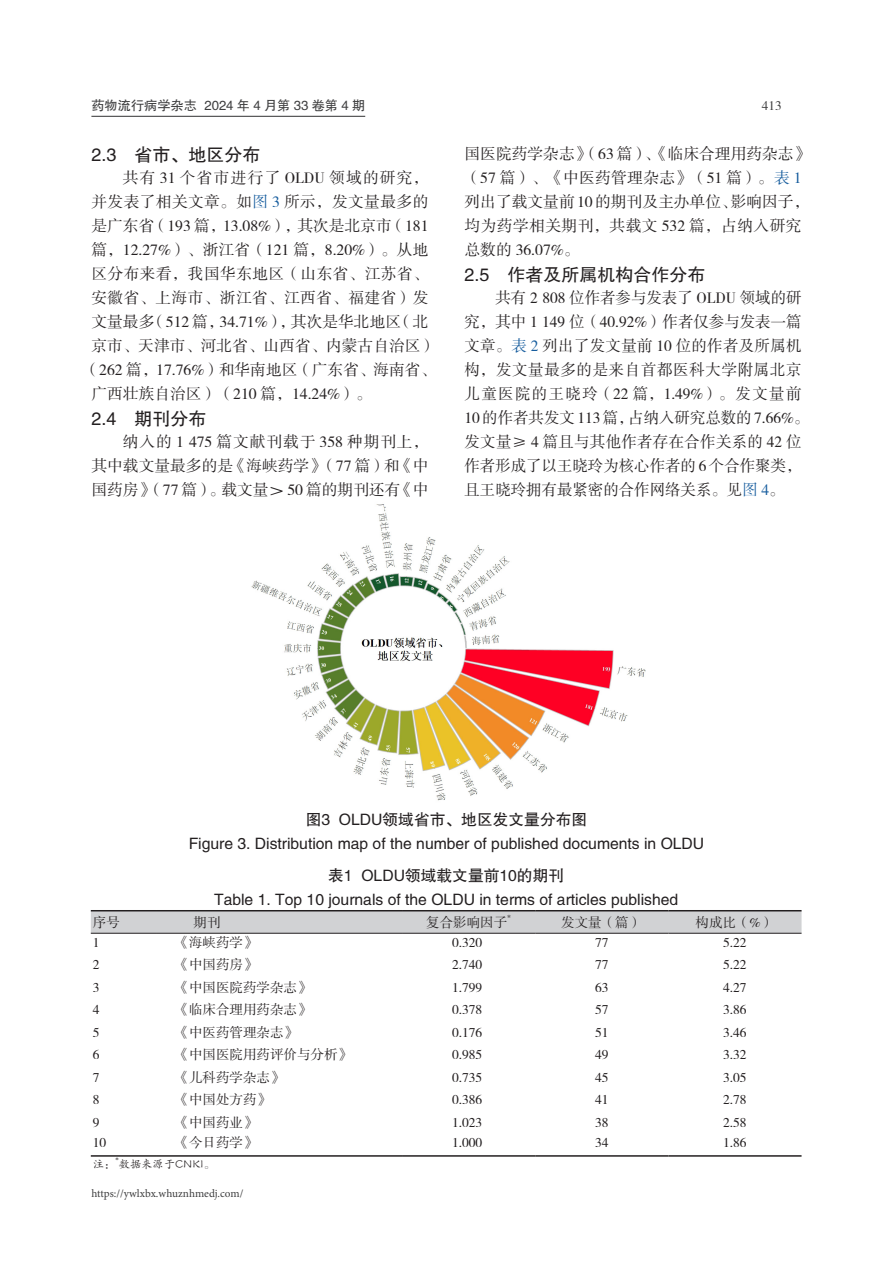
<style>
.page{position:relative;width:893px;height:1263px;background:#fff}
.page>*{position:absolute;margin:0;border:0;box-sizing:border-box;transform-origin:0 0}
._13_正文二级标题{font:18px "FZHTK GBK1 0";color:#231f20}
._11_正文{font:15.75px/24px "FZSSK GBK1 0";color:#231f20}
._15_图表名{font:15.75px "FZHTK GBK1 0";color:#231f20}
._11_正文-2{font:15.75px "FZSSK GBK1 0";letter-spacing:.025em;color:#231f20}
._11_正文-3{font:15.75px "FZSSK GBK1 0";letter-spacing:.08em;color:#231f20}
._15_1_图表内容{font:13.5px "FZSSK GBK1 0";color:#231f20}
.t1{font:13.2px "FZHTK GBK1 0";color:#3e3e3f}
.t2{font:13.2px "FZSSK GBK1 0";color:#3e3e3f}
.t3{font:11.25px "Minion Pro";color:#3e3e3f}
._14_图表注释{font:11.25px "FZKTK GBK1 0";color:#231f20}
._15_1_图表内容-2{font:7.8px "FZSSK GBK1 0";color:#231f20}
._14_图表注释-2{font:6.6px "FZKTK GBK1 0";color:#231f20}
.s1{color:#175d9e}
</style>
<div class="page">
<hr style="left:91px;top:116px;width:274px;height:1px;background:#3e3e3f">
<svg style="left:91px;top:911px;width:710px;height:22px"></svg>
<hr style="left:91px;top:910px;width:65px;height:1px;background:#231f20">
<hr style="left:156px;top:910px;width:246px;height:1px;background:#231f20">
<hr style="left:402px;top:910px;width:133px;height:1px;background:#231f20">
<hr style="left:535px;top:910px;width:133px;height:1px;background:#231f20">
<hr style="left:668px;top:910px;width:133px;height:1px;background:#231f20">
<hr style="left:91px;top:933px;width:65px;height:1px;background:#231f20">
<hr style="left:156px;top:933px;width:246px;height:1px;background:#231f20">
<hr style="left:402px;top:933px;width:133px;height:1px;background:#231f20">
<hr style="left:535px;top:933px;width:133px;height:1px;background:#231f20">
<hr style="left:668px;top:933px;width:133px;height:1px;background:#231f20">
<hr style="left:91px;top:1155px;width:65px;height:2px;background:#231f20">
<hr style="left:156px;top:1155px;width:246px;height:2px;background:#231f20">
<hr style="left:402px;top:1155px;width:133px;height:2px;background:#231f20">
<hr style="left:535px;top:1155px;width:133px;height:2px;background:#231f20">
<hr style="left:668px;top:1155px;width:133px;height:2px;background:#231f20">
<img style="left:251px;top:504px;width:395px;height:297px">
<p class="t1" style="left:91px;top:98px;width:275px">药物流行病学杂志 2024 年 4 月第 33 卷第 4 期</p>
<p class="t2" style="left:762px;top:98px;width:21px">413</p>
<p class="_13_正文二级标题" style="left:91px;top:145px;width:170px">2.3 省市、地区分布</p>
<p class="_11_正文-3" style="left:123px;top:169px;width:307px">共有 31 个省市进行了 OLDU 领域的研究，</p>
<p class="_11_正文-2" style="left:91px;top:193px;width:338px">并发表了相关文章。如<span class="s1">图 3</span> 所示，发文量最多的</p>
<p class="_11_正文" style="left:91px;top:214px;width:339px">是广东省（193 篇，13.08%），其次是北京市（181</p>
<p class="_11_正文" style="left:91px;top:238px;width:339px">篇，12.27%）、浙江省（121 篇，8.20%）。从地</p>
<p class="_11_正文-2" style="left:91px;top:265px;width:339px">区分布来看，我国华东地区（山东省、江苏省、</p>
<p class="_11_正文-2" style="left:91px;top:289px;width:339px">安徽省、上海市、浙江省、江西省、福建省）发</p>
<p class="_11_正文" style="left:91px;top:310px;width:339px">文量最多（512 篇，34.71%），其次是华北地区（北</p>
<p class="_11_正文" style="left:91px;top:334px;width:346px">京市、天津市、河北省、山西省、内蒙古自治区）</p>
<p class="_11_正文" style="left:84px;top:358px;width:354px">（262 篇，17.76%）和华南地区（广东省、海南省、</p>
<p class="_11_正文" style="left:91px;top:382px;width:282px">广西壮族自治区）（210 篇，14.24%）。</p>
<p class="_13_正文二级标题" style="left:91px;top:409px;width:116px">2.4 期刊分布</p>
<p class="_11_正文" style="left:91px;top:430px;width:339px;text-align:justify;text-indent:32px">纳入的 1 475 篇文献刊载于 358 种期刊上，其中载文量最多的是《海峡药学》（77 篇）和《中国药房》（77 篇）。载文量＞ 50 篇的期刊还有《中</p>
<p class="_11_正文" style="left:464px;top:142px;width:346px">国医院药学杂志》（63 篇）、《临床合理用药杂志》（57 篇）、《中医药管理杂志》（51 篇）。<span class="s1">表 1</span>列出了载文量前 10 的期刊及主办单位、影响因子，均为药学相关期刊，共载文 532 篇，占纳入研究总数的 36.07%。</p>
<p class="_13_正文二级标题" style="left:464px;top:265px;width:242px">2.5 作者及所属机构合作分布</p>
<p class="_11_正文" style="left:464px;top:286px;width:346px;text-indent:31px">共有 2 808 位作者参与发表了 OLDU 领域的研究，其中 1 149 位（40.92%）作者仅参与发表一篇文章。<span class="s1">表 2</span> 列出了发文量前 10 位的作者及所属机构，发文量最多的是来自首都医科大学附属北京儿童医院的王晓玲（22 篇，1.49%）。发文量前<br>10 的作者共发文 113 篇，占纳入研究总数的 7.66%。发文量≥ 4 篇且与其他作者存在合作关系的 42 位作者形成了以王晓玲为核心作者的 6 个合作聚类，且王晓玲拥有最紧密的合作网络关系。见<span class="s1">图 4</span>。</p>
<p class="_15_图表名" style="left:306px;top:811px;width:283px">图3 OLDU领域省市、地区发文量分布图</p>
<p class="_15_图表名" style="left:189px;top:835px;width:517px">Figure 3. Distribution map of the number of published documents in OLDU</p>
<p class="_15_图表名" style="left:328px;top:867px;width:238px">表1 OLDU领域载文量前10的期刊</p>
<p class="_15_图表名" style="left:214px;top:891px;width:465px">Table 1. Top 10 journals of the OLDU in terms of articles published</p>
<p class="_15_1_图表内容" style="left:93px;top:915px;width:28px">序号</p>
<p class="_15_1_图表内容" style="left:194px;top:915px;width:28px">期刊</p>
<p class="_15_1_图表内容" style="left:426px;top:915px;width:82px">复合影响因子</p>
<p class="_15_1_图表内容-2" style="left:507px;top:913px;width:5px">*</p>
<p class="_15_1_图表内容" style="left:561px;top:915px;width:82px">发文量（篇）</p>
<p class="_15_1_图表内容" style="left:696px;top:915px;width:80px">构成比（%）</p>
<p class="_15_1_图表内容" style="left:93px;top:935px;width:8px">1</p>
<p class="_15_1_图表内容" style="left:176px;top:935px;width:82px">《海峡药学》</p>
<p class="_15_1_图表内容" style="left:452px;top:935px;width:32px">0.320</p>
<p class="_15_1_图表内容" style="left:595px;top:935px;width:15px">77</p>
<p class="_15_1_图表内容" style="left:723px;top:935px;width:25px">5.22</p>
<p class="_15_1_图表内容" style="left:93px;top:958px;width:8px">2</p>
<p class="_15_1_图表内容" style="left:176px;top:958px;width:82px">《中国药房》</p>
<p class="_15_1_图表内容" style="left:452px;top:958px;width:32px">2.740</p>
<p class="_15_1_图表内容" style="left:595px;top:958px;width:15px">77</p>
<p class="_15_1_图表内容" style="left:723px;top:958px;width:25px">5.22</p>
<p class="_15_1_图表内容" style="left:93px;top:980px;width:8px">3</p>
<p class="_15_1_图表内容" style="left:176px;top:980px;width:136px">《中国医院药学杂志》</p>
<p class="_15_1_图表内容" style="left:452px;top:980px;width:32px">1.799</p>
<p class="_15_1_图表内容" style="left:595px;top:980px;width:15px">63</p>
<p class="_15_1_图表内容" style="left:723px;top:980px;width:25px">4.27</p>
<p class="_15_1_图表内容" style="left:93px;top:1003px;width:8px">4</p>
<p class="_15_1_图表内容" style="left:176px;top:1003px;width:136px">《临床合理用药杂志》</p>
<p class="_15_1_图表内容" style="left:452px;top:1003px;width:32px">0.378</p>
<p class="_15_1_图表内容" style="left:595px;top:1003px;width:15px">57</p>
<p class="_15_1_图表内容" style="left:723px;top:1003px;width:25px">3.86</p>
<p class="_15_1_图表内容" style="left:93px;top:1025px;width:8px">5</p>
<p class="_15_1_图表内容" style="left:176px;top:1025px;width:123px">《中医药管理杂志》</p>
<p class="_15_1_图表内容" style="left:452px;top:1025px;width:32px">0.176</p>
<p class="_15_1_图表内容" style="left:595px;top:1025px;width:15px">51</p>
<p class="_15_1_图表内容" style="left:723px;top:1025px;width:25px">3.46</p>
<p class="_15_1_图表内容" style="left:93px;top:1048px;width:8px">6</p>
<p class="_15_1_图表内容" style="left:176px;top:1048px;width:177px">《中国医院用药评价与分析》</p>
<p class="_15_1_图表内容" style="left:452px;top:1048px;width:32px">0.985</p>
<p class="_15_1_图表内容" style="left:595px;top:1048px;width:15px">49</p>
<p class="_15_1_图表内容" style="left:723px;top:1048px;width:25px">3.32</p>
<p class="_15_1_图表内容" style="left:93px;top:1070px;width:8px">7</p>
<p class="_15_1_图表内容" style="left:176px;top:1070px;width:109px">《儿科药学杂志》</p>
<p class="_15_1_图表内容" style="left:452px;top:1070px;width:32px">0.735</p>
<p class="_15_1_图表内容" style="left:595px;top:1070px;width:15px">45</p>
<p class="_15_1_图表内容" style="left:723px;top:1070px;width:25px">3.05</p>
<p class="_15_1_图表内容" style="left:93px;top:1093px;width:8px">8</p>
<p class="_15_1_图表内容" style="left:176px;top:1093px;width:96px">《中国处方药》</p>
<p class="_15_1_图表内容" style="left:452px;top:1093px;width:32px">0.386</p>
<p class="_15_1_图表内容" style="left:595px;top:1093px;width:15px">41</p>
<p class="_15_1_图表内容" style="left:723px;top:1093px;width:25px">2.78</p>
<p class="_15_1_图表内容" style="left:93px;top:1115px;width:8px">9</p>
<p class="_15_1_图表内容" style="left:176px;top:1115px;width:82px">《中国药业》</p>
<p class="_15_1_图表内容" style="left:452px;top:1115px;width:32px">1.023</p>
<p class="_15_1_图表内容" style="left:595px;top:1115px;width:15px">38</p>
<p class="_15_1_图表内容" style="left:723px;top:1115px;width:25px">2.58</p>
<p class="_15_1_图表内容" style="left:93px;top:1135px;width:15px">10</p>
<p class="_15_1_图表内容" style="left:176px;top:1135px;width:82px">《今日药学》</p>
<p class="_15_1_图表内容" style="left:452px;top:1135px;width:32px">1.000</p>
<p class="_15_1_图表内容" style="left:595px;top:1135px;width:15px">34</p>
<p class="_15_1_图表内容" style="left:723px;top:1135px;width:25px">1.86</p>
<p class="_14_图表注释" style="left:93px;top:1158px;width:124px">注：数据来源于CNKI。</p>
<p class="_14_图表注释-2" style="left:115px;top:1156px;width:5px">*</p>
<p class="t3" style="left:91px;top:1185px;width:154px">https://ywlxbx.whuznhmedj.com/</p>
</div>
